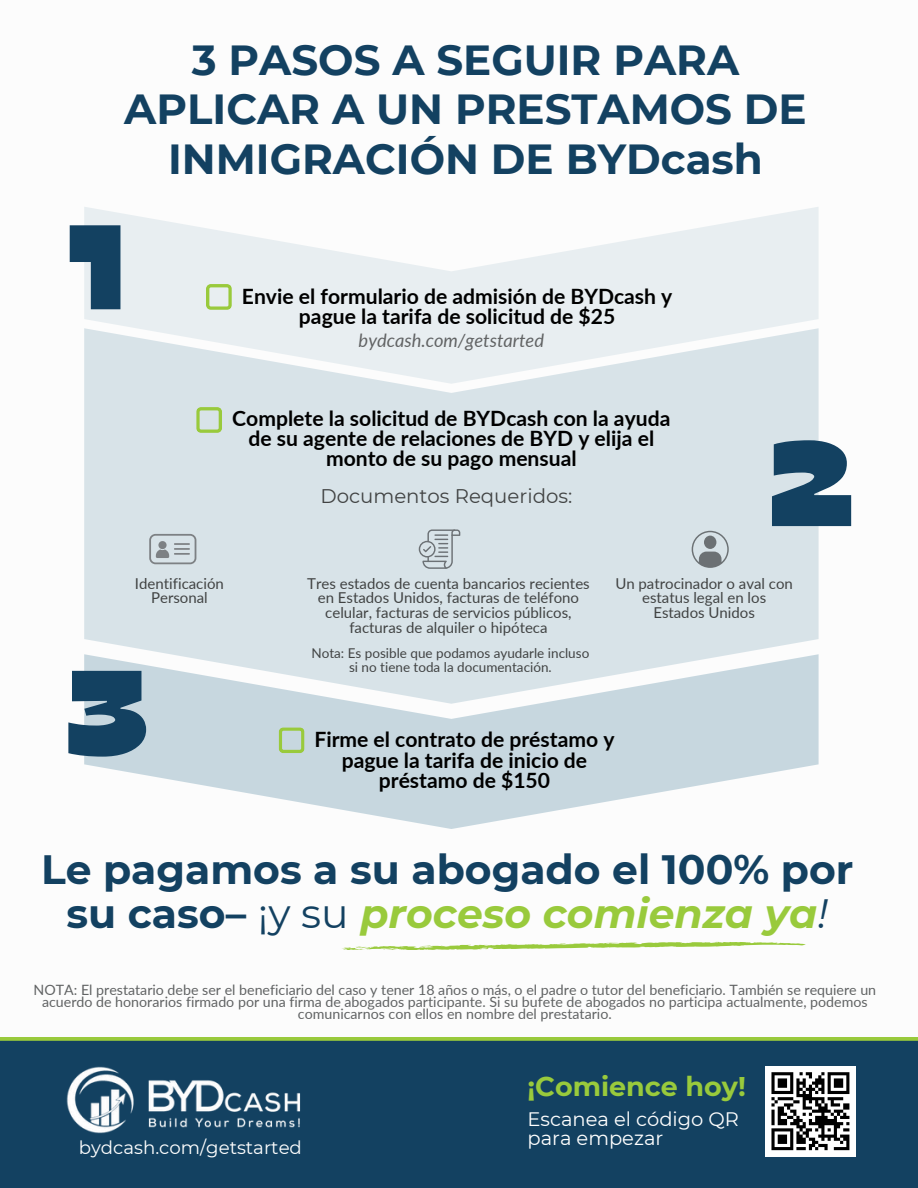
<style>
.page{position:relative;width:918px;height:1188px;background:#fff}
.page>*{position:absolute;margin:0;border:0;box-sizing:border-box;transform-origin:0 0}
.t1{font:120px "Gulfs Display";color:#134161}
.t2{font:700 42px/49.5px "Montserrat";color:#134161;text-align:center}
.t3{font:700 40.95px/43.8px "Montserrat";color:#134161;text-align:center}
.t4{font:700 27px "Montserrat";color:#99ca3c}
.t5{font:700 21.15px/20.2px "Lato";color:#000;text-align:center}
.t6{font:19.65px "Montserrat";color:#414343}
.t7{font:19.5px/19.2px "Montserrat";color:#fff}
.t8{font:italic 18.3px "Lato";color:#616364}
.t9{font:18.15px "Montserrat";color:#fff}
.t10{font:15px/14.7px "Lato";color:#414343;text-align:center}
.t11{font:14.25px/11.9px "Lato";color:#616364;text-align:center}
.t12{font:13.5px "Lato";color:#414343}
.s1{font-weight:400}
.s2{font-style:italic;color:#99ca3c}
.s3{font-weight:400;font-style:italic}
</style>
<div class="page">
<div style="left:0;top:1037px;width:918px;height:151px;background:#134161"></div>
<div style="left:765px;top:1066px;width:91px;height:90px;background:#fff"></div>
<svg style="left:771px;top:1072px;width:78px;height:78px"></svg>
<hr style="left:834px;top:1147px;width:15px;height:3px;background:#000">
<img style="left:63px;top:1063px;width:248px;height:74px">
<svg style="left:342px;top:942px;width:464px;height:8px"></svg>
<svg style="left:84px;top:207px;width:735px;height:121px;fill:#e8eef1"></svg>
<svg style="left:84px;top:704px;width:735px;height:125px;fill:#c7d7df"></svg>
<svg style="left:84px;top:328px;width:735px;height:376px;background:#dae4e9"></svg>
<svg style="left:149px;top:534px;width:47px;height:30px"></svg>
<svg style="left:692px;top:531px;width:37px;height:37px"></svg>
<svg style="left:419px;top:529px;width:41px;height:40px;background:#bdc6cb"></svg>
<svg style="left:206px;top:284px;width:26px;height:26px"></svg>
<svg style="left:196px;top:407px;width:26px;height:26px"></svg>
<svg style="left:279px;top:727px;width:26px;height:26px"></svg>
<h1 class="t2" style="left:124px;top:35px;width:684px">3 PASOS A SEGUIR PARA<br>APLICAR A UN PRESTAMOS DE<br>INMIGRACIÓN DE BYDcash</h1>
<p class="t1" style="left:67px;top:189px;width:62px">1</p>
<p class="t5" style="left:242px;top:286px;width:432px">Envie el formulario de admisión de BYDcash y pague la tarifa de solicitud de $25</p>
<p class="t8" style="left:359px;top:329px;width:187px">bydcash.com/getstarted</p>
<p class="t5" style="left:232px;top:408px;width:440px">Complete la solicitud de BYDcash con la ayuda de su agente de relaciones de BYD y elija el monto de su pago mensual</p>
<p class="t6" style="left:320px;top:484px;width:253px">Documentos Requeridos:</p>
<p class="t1" style="left:770px;top:406px;width:85px">2</p>
<p class="t10" style="left:135px;top:576px;width:90px">Identificación<br>Personal</p>
<p class="t10" style="left:307px;top:576px;width:284px">Tres estados de cuenta bancarios recientes en Estados Unidos, facturas de teléfono celular, facturas de servicios públicos, facturas de alquiler o hipóteca</p>
<p class="t10" style="left:615px;top:576px;width:179px">Un patrocinador o aval con estatus legal en los</p>
<p class="t10" style="left:653px;top:605px;width:103px">Estados Unidos</p>
<p class="t1" style="left:67px;top:635px;width:83px">3</p>
<p class="t12" style="left:311px;top:645px;width:279px">Nota: Es posible que podamos ayudarle incluso</p>
<h4 class="t12" style="left:349px;top:659px;width:204px">si no tiene toda la documentación.</h4>
<p class="t5" style="left:314px;top:729px;width:302px">Firme el contrato de préstamo y pague la tarifa de inicio de préstamo de $150</p>
<p class="t3" style="left:41px;top:847px;width:814px">Le pagamos a su abogado el 100% por su caso– <span class="s1">¡y su</span> <span class="s2">proceso comienza ya</span><span class="s3">!</span></p>
<p class="t11" style="left:34px;top:984px;width:844px">NOTA: El prestatario debe ser el beneficiario del caso y tener 18 años o más, o el padre o tutor del beneficiario. También se requiere un acuerdo de honorarios firmado por una firma de abogados participante. Si su bufete de abogados no participa actualmente, podemos comunicarnos con ellos en nombre del prestatario.</p>
<p class="t9" style="left:79px;top:1137px;width:225px">bydcash.com/getstarted</p>
<p class="t4" style="left:527px;top:1070px;width:220px">¡Comience hoy!</p>
<p class="t7" style="left:527px;top:1109px;width:213px">Escanea el código QR para empezar</p>
</div>
